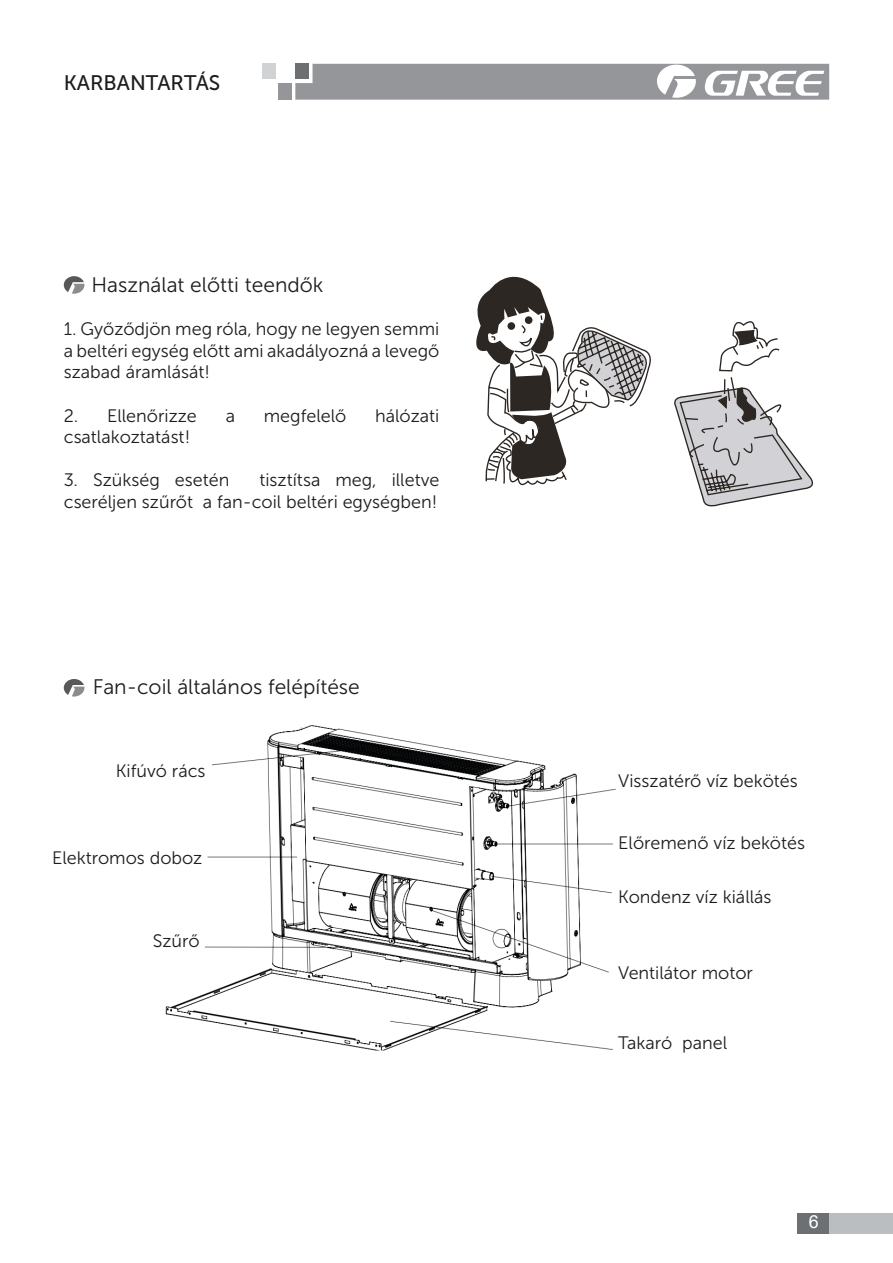
<style>
.page{position:relative;width:893px;height:1263px;background:#fff}
.page>*{position:absolute;margin:0;border:0;box-sizing:border-box;transform-origin:0 0}
.t1{font:21px "Museo Sans 300";color:#1d1d1b}
.t2{font:21px "Museo Sans 500";color:#1d1d1b}
.t3{font:18px/21.6px "Museo Sans 300";color:#1d1d1b}
.t4{font:18px "Arial";color:#fff}
</style>
<div class="page">
<div style="left:797px;top:1213px;width:96px;height:21px;background:#6c7072"></div>
<div style="left:829px;top:1213px;width:64px;height:21px;background:#bbbec0"></div>
<div style="left:278px;top:83px;width:13px;height:17px;background:#949699"></div>
<div style="left:262px;top:64px;width:14px;height:15px;background:#d1d2d4"></div>
<svg style="left:295px;top:64px;width:534px;height:36px;background:#a2a4a6"></svg>
<svg style="left:476px;top:277px;width:337px;height:229px"></svg>
<svg style="left:64px;top:276px;width:20px;height:18px"></svg>
<svg style="left:64px;top:679px;width:20px;height:17px"></svg>
<img style="left:165px;top:725px;width:451px;height:326px">
<p class="t2" style="left:64px;top:71px;width:158px">KARBANTARTÁS</p>
<p class="t1" style="left:92px;top:273px;width:233px">Használat előtti teendők</p>
<p class="t3" style="left:64px;top:318px;width:377px">1. Győződjön meg róla, hogy ne legyen semmi</p>
<p class="t3" style="left:64px;top:340px;width:377px">a beltéri egység előtt ami akadályozná a levegő szabad áramlását!</p>
<p class="t3" style="left:64px;top:405px;width:135px">2. Ellenőrizze</p>
<p class="t3" style="left:226px;top:405px;width:11px">a</p>
<p class="t3" style="left:264px;top:405px;width:84px">megfelelő</p>
<p class="t3" style="left:375px;top:405px;width:66px">hálózati</p>
<p class="t3" style="left:64px;top:426px;width:128px">csatlakoztatást!</p>
<p class="t3" style="left:64px;top:469px;width:167px">3. Szükség esetén</p>
<p class="t3" style="left:64px;top:469px;width:377px;text-align:right">tisztítsa meg, illetve<br>cseréljen szűrőt a fan-coil beltéri egységben!</p>
<p class="t1" style="left:93px;top:676px;width:268px">Fan-coil általános felépítése</p>
<p class="t3" style="left:116px;top:760px;width:91px">Kifúvó rács</p>
<p class="t3" style="left:52px;top:847px;width:152px">Elektromos doboz</p>
<p class="t3" style="left:153px;top:930px;width:48px">Szűrő</p>
<p class="t3" style="left:618px;top:770px;width:181px">Visszatérő víz bekötés</p>
<p class="t3" style="left:618px;top:832px;width:188px">Előremenő víz bekötés</p>
<p class="t3" style="left:618px;top:886px;width:155px">Kondenz víz kiállás</p>
<p class="t3" style="left:618px;top:962px;width:136px">Ventilátor motor</p>
<p class="t3" style="left:618px;top:1032px;width:110px">Takaró panel</p>
<p class="t4" style="left:809px;top:1209px;width:12px">6</p>
</div>
